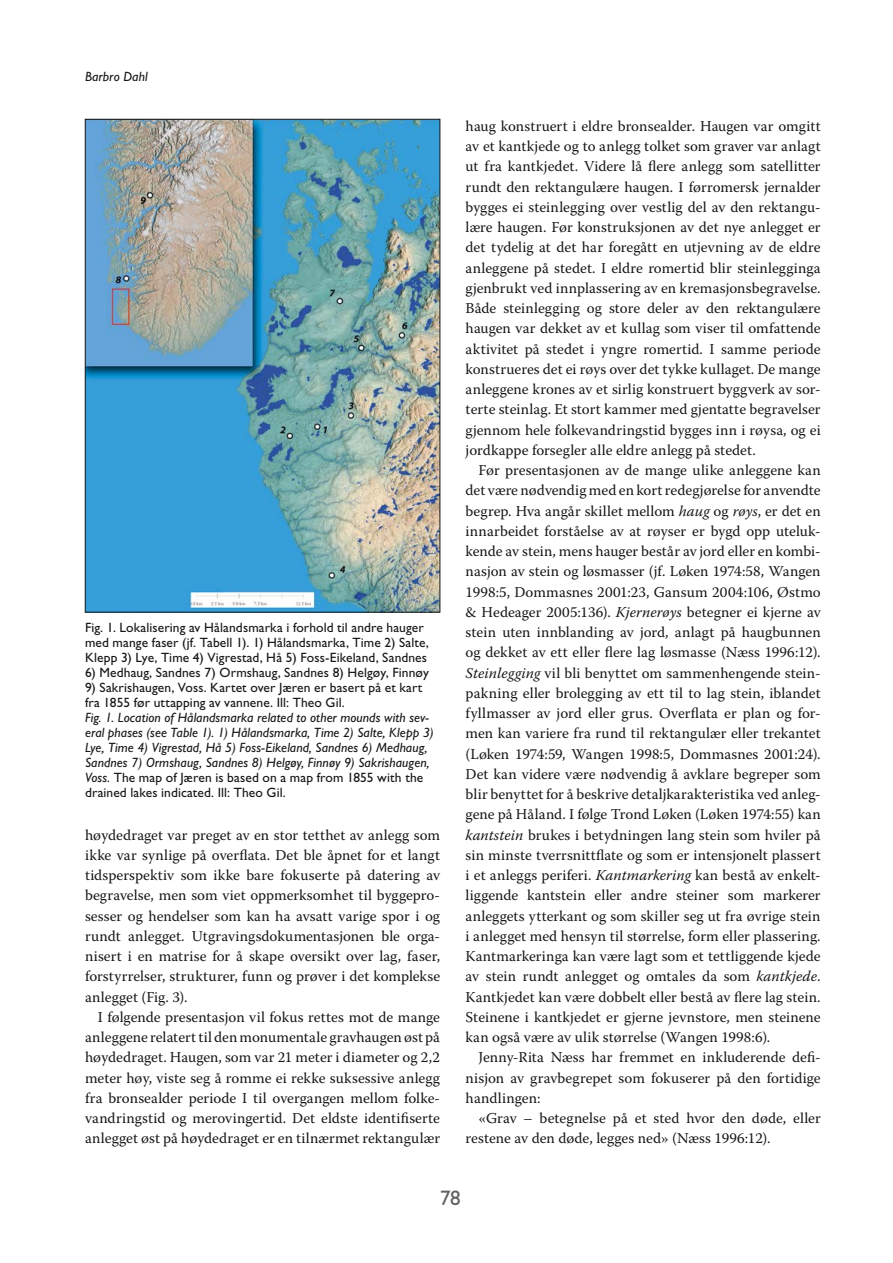
<style>
.page{position:relative;width:893px;height:1263px;background:#fff}
.page>*{position:absolute;margin:0;border:0;box-sizing:border-box;transform-origin:0 0}
.t1{font:21px "Gill Sans Std";color:#626261}
.main{font:15px/20.2px "Warnock Pro";letter-spacing:.005em;color:#181716;text-align:justify}
.bilde{font:italic 13.5px/15px "Gill Sans Std";letter-spacing:.005em;color:#181716}
.bilde-2{font:13.5px/15px "Gill Sans Std";letter-spacing:.01em;color:#181716}
.s1{font-style:normal}
.s2{font-style:italic}
</style>
<div class="page">
<img style="left:87px;top:121px;width:351px;height:489px">
<p class="bilde" style="left:85px;top:69px;width:64px">Barbro Dahl</p>
<p class="bilde-2" style="left:85px;top:620px;width:345px">Fig. 1. Lokalisering av Hålandsmarka i forhold til andre hauger med mange faser (jf. Tabell 1). 1) Hålandsmarka, Time 2) Salte,<br>Klepp 3) Lye, Time 4) Vigrestad, Hå 5) Foss-Eikeland, Sandnes</p>
<p class="bilde-2" style="left:85px;top:665px;width:346px">6) Medhaug, Sandnes 7) Ormshaug, Sandnes 8) Helgøy, Finnøy</p>
<p class="bilde-2" style="left:85px;top:680px;width:339px">9) Sakrishaugen, Voss. Kartet over Jæren er basert på et kart fra 1855 før uttapping av vannene. Ill: Theo Gil.</p>
<p class="bilde" style="left:85px;top:710px;width:350px">Fig. 1. Location of Hålandsmarka related to other mounds with sev&shy;eral phases (see Table 1). 1) Hålandsmarka, Time 2) Salte, Klepp 3)<br>Lye, Time 4) Vigrestad, Hå 5) Foss-Eikeland, Sandnes 6) Medhaug, Sandnes 7) Ormshaug, Sandnes 8) Helgøy, Finnøy 9) Sakrishaugen, Voss. <span class="s1">The map of Jæren is based on a map from 1855 with the drained lakes indicated. Ill: Theo Gil.</span></p>
<p class="main" style="left:85px;top:824px;width:357px">høydedraget var preget av en stor tetthet av anlegg som ikke var synlige på overflata. Det ble åpnet for et langt tidsperspektiv som ikke bare fokuserte på datering av begravelse, men som viet oppmerksomhet til byggepro&shy;sesser og hendelser som kan ha avsatt varige spor i og rundt anlegget. Utgravingsdokumentasjonen ble orga&shy;nisert i en matrise for å skape oversikt over lag, faser, forstyrrelser, strukturer, funn og prøver i det komplekse anlegget (Fig. 3).</p>
<p class="main" style="left:85px;top:1007px;width:357px;text-indent:13px">I følgende presentasjon vil fokus rettes mot de mange anleggene relatert til den monumentale gravhaugen øst på høydedraget. Haugen, som var 21 meter i diameter og 2,2 meter høy, viste seg å romme ei rekke suksessive anlegg fra bronsealder periode I til overgangen mellom folke&shy;vandringstid og merovingertid. Det eldste identifiserte anlegget øst på høydedraget er en tilnærmet rektangulær</p>
<p class="main" style="left:466px;top:116px;width:357px">haug konstruert i eldre bronsealder. Haugen var omgitt av et kantkjede og to anlegg tolket som graver var anlagt ut fra kantkjedet. Videre lå flere anlegg som satellitter rundt den rektangulære haugen. I førromersk jernalder bygges ei steinlegging over vestlig del av den rektangu&shy;lære haugen. Før konstruksjonen av det nye anlegget er det tydelig at det har foregått en utjevning av de eldre anleggene på stedet. I eldre romertid blir steinlegginga gjenbrukt ved innplassering av en kremasjonsbegravelse.<br>Både steinlegging og store deler av den rektangulære haugen var dekket av et kullag som viser til omfattende aktivitet på stedet i yngre romertid. I samme periode konstrueres det ei røys over det tykke kullaget. De mange anleggene krones av et sirlig konstruert byggverk av sor&shy;terte steinlag. Et stort kammer med gjentatte begravelser gjennom hele folkevandringstid bygges inn i røysa, og ei jordkappe forsegler alle eldre anlegg på stedet.</p>
<p class="main" style="left:466px;top:460px;width:357px;text-indent:13px">Før presentasjonen av de mange ulike anleggene kan det være nødvendig med en kort redegjørelse for anvendte begrep. Hva angår skillet mellom <span class="s2">haug</span> og <span class="s2">røys</span>, er det en innarbeidet forståelse av at røyser er bygd opp uteluk&shy;kende av stein, mens hauger består av jord eller en kombi&shy;nasjon av stein og løsmasser (jf. Løken 1974:58, Wangen 1998:5, Dommasnes 2001:23, Gansum 2004:106, Østmo &amp; Hedeager 2005:136). <span class="s2">Kjernerøys</span> betegner ei kjerne av stein uten innblanding av jord, anlagt på haugbunnen og dekket av ett eller flere lag løsmasse (Næss 1996:12).<br><span class="s2">Steinlegging</span> vil bli benyttet om sammenhengende stein&shy;pakning eller brolegging av ett til to lag stein, iblandet fyllmasser av jord eller grus. Overflata er plan og for&shy;men kan variere fra rund til rektangulær eller trekantet (Løken 1974:59, Wangen 1998:5, Dommasnes 2001:24).<br>Det kan videre være nødvendig å avklare begreper som blir benyttet for å beskrive detaljkarakteristika ved anleg&shy;gene på Håland. I følge Trond Løken (Løken 1974:55) kan <span class="s2">kantstein</span> brukes i betydningen lang stein som hviler på sin minste tverrsnittflate og som er intensjonelt plassert i et anleggs periferi. <span class="s2">Kantmarkering</span> kan bestå av enkelt&shy;liggende kantstein eller andre steiner som markerer anleggets ytterkant og som skiller seg ut fra øvrige stein i anlegget med hensyn til størrelse, form eller plassering.<br>Kantmarkeringa kan være lagt som et tettliggende kjede av stein rundt anlegget og omtales da som <span class="s2">kantkjede</span>.<br>Kantkjedet kan være dobbelt eller bestå av flere lag stein.<br>Steinene i kantkjedet er gjerne jevnstore, men steinene kan også være av ulik størrelse (Wangen 1998:6).</p>
<p class="main" style="left:466px;top:1047px;width:357px;text-indent:13px">Jenny-Rita Næss har fremmet en inkluderende defi&shy;nisjon av gravbegrepet som fokuserer på den fortidige handlingen:</p>
<p class="main" style="left:466px;top:1108px;width:357px;text-indent:13px">«Grav – betegnelse på et sted hvor den døde, eller restene av den døde, legges ned» (Næss 1996:12).</p>
<p class="t1" style="left:440px;top:1186px;width:22px">78</p>
</div>
